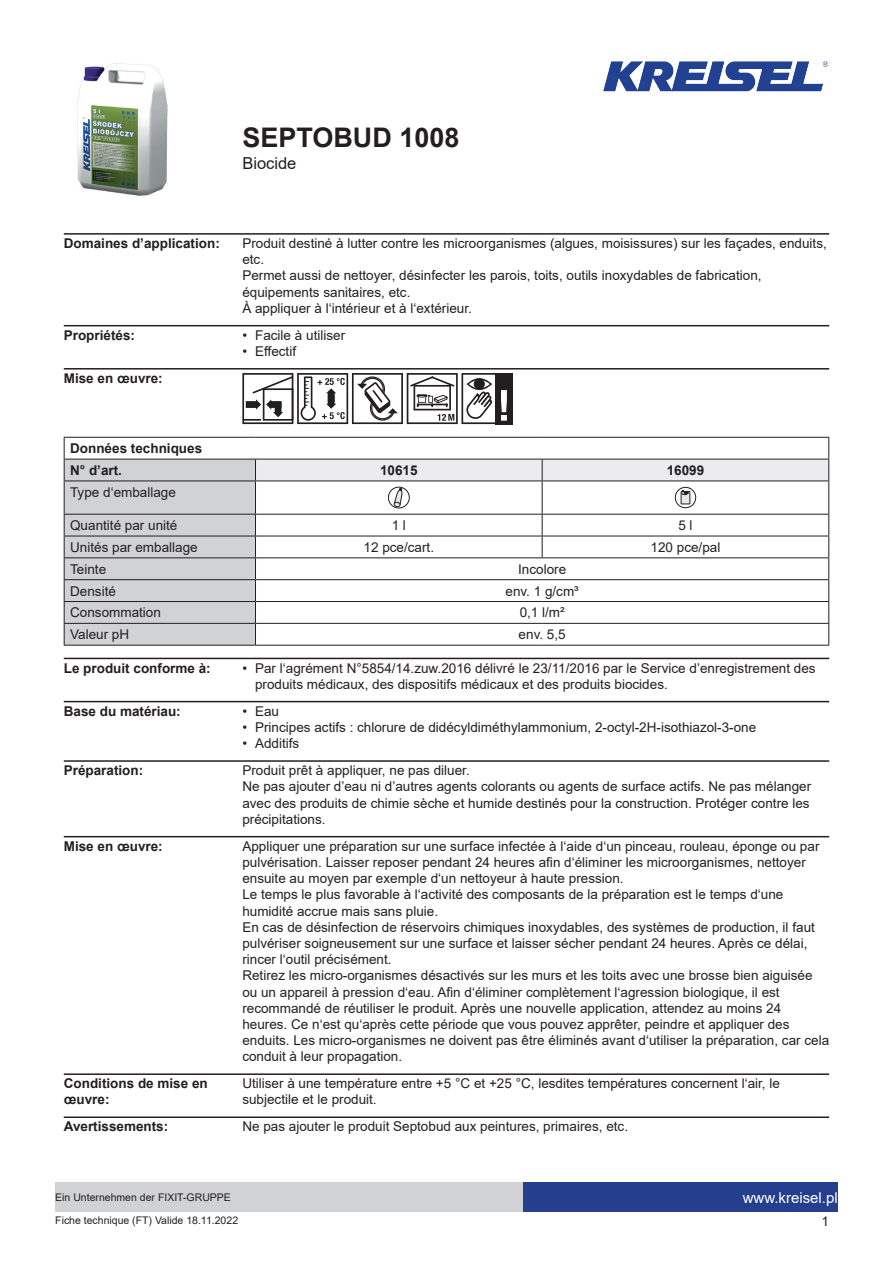
<style>
.page{position:relative;width:893px;height:1263px;background:#fff}
.page>*{position:absolute;margin:0;border:0;box-sizing:border-box;transform-origin:0 0}
.t1{font:700 27px "Arial";color:#231f20}
.t2{font:16.5px "Arial";color:#231f20}
.t3{font:15px "Arial";color:#fff}
.t4{font:13.5px/16.2px "Arial";color:#231f20}
.t5{font:700 13.5px/21.9px "Arial";color:#231f20}
.t6{font:10.5px "Arial";color:#231f20}
</style>
<div class="page">
<img style="left:77px;top:63px;width:91px;height:133px">
<img style="left:603px;top:61px;width:226px;height:31px">
<div style="left:523px;top:1182px;width:315px;height:30px;background:#253f8e"></div>
<div style="left:55px;top:1182px;width:468px;height:30px;background:#d1d2d4"></div>
<hr style="left:64px;top:233px;width:765px;height:2px;background:#231f20">
<hr style="left:64px;top:325px;width:765px;height:1px;background:#231f20">
<hr style="left:64px;top:368px;width:765px;height:1px;background:#231f20">
<svg style="left:242px;top:373px;width:270px;height:51px"></svg>
<hr style="left:64px;top:437px;width:191px;height:1px;background:#231f20">
<hr style="left:255px;top:437px;width:287px;height:1px;background:#231f20">
<hr style="left:542px;top:437px;width:287px;height:1px;background:#231f20">
<hr style="left:64px;top:645px;width:191px;height:1px;background:#231f20">
<hr style="left:255px;top:645px;width:287px;height:1px;background:#231f20">
<hr style="left:542px;top:645px;width:287px;height:1px;background:#231f20">
<svg style="left:64px;top:438px;width:765px;height:207px"></svg>
<hr style="left:64px;top:658px;width:765px;height:1px;background:#231f20">
<hr style="left:64px;top:701px;width:765px;height:1px;background:#231f20">
<hr style="left:64px;top:760px;width:765px;height:2px;background:#231f20">
<hr style="left:64px;top:836px;width:765px;height:1px;background:#231f20">
<hr style="left:64px;top:1073px;width:765px;height:2px;background:#231f20">
<hr style="left:64px;top:1116px;width:765px;height:2px;background:#231f20">
<h1 class="t1" style="left:242px;top:119px;width:219px">SEPTOBUD 1008</h1>
<p class="t2" style="left:242px;top:152px;width:56px">Biocide</p>
<p class="t5" style="left:64px;top:232px;width:158px">Domaines d’application:</p>
<p class="t4" style="left:242px;top:235px;width:586px">Produit destiné à lutter contre les microorganismes (algues, moisissures) sur les façades, enduits, etc.<br>Permet aussi de nettoyer, désinfecter les parois, toits, outils inoxydables de fabrication, équipements sanitaires, etc.<br>À appliquer à l‘intérieur et à l‘extérieur.</p>
<p class="t5" style="left:64px;top:324px;width:73px">Propriétés:</p>
<p class="t4" style="left:242px;top:327px;width:104px">• Facile à utiliser</p>
<p class="t4" style="left:242px;top:343px;width:55px">• Effectif</p>
<p class="t5" style="left:64px;top:367px;width:101px">Mise en œuvre:</p>
<p class="t5" style="left:70px;top:438px;width:134px">Données techniques<br>N° d’art.</p>
<p class="t5" style="left:380px;top:459px;width:39px">10615</p>
<p class="t5" style="left:667px;top:459px;width:39px">16099</p>
<p class="t4" style="left:70px;top:484px;width:107px">Type d‘emballage</p>
<p class="t4" style="left:70px;top:517px;width:109px">Quantité par unité</p>
<p class="t4" style="left:392px;top:517px;width:16px">1 l</p>
<p class="t4" style="left:678px;top:517px;width:16px">5 l</p>
<p class="t4" style="left:70px;top:539px;width:129px">Unités par emballage</p>
<p class="t4" style="left:364px;top:539px;width:72px">12 pce/cart.</p>
<p class="t4" style="left:651px;top:539px;width:71px">120 pce/pal</p>
<p class="t4" style="left:70px;top:561px;width:38px">Teinte</p>
<p class="t4" style="left:518px;top:561px;width:50px">Incolore</p>
<p class="t4" style="left:70px;top:583px;width:47px">Densité</p>
<p class="t4" style="left:505px;top:583px;width:75px">env. 1 g/cm³</p>
<p class="t4" style="left:70px;top:604px;width:92px">Consommation</p>
<p class="t4" style="left:520px;top:604px;width:47px">0,1 l/m²</p>
<p class="t4" style="left:70px;top:626px;width:61px">Valeur pH</p>
<p class="t4" style="left:519px;top:626px;width:49px">env. 5,5</p>
<p class="t5" style="left:64px;top:657px;width:149px">Le produit conforme à:</p>
<p class="t4" style="left:255px;top:660px;width:562px;text-indent:-13px">• Par l‘agrément N°5854/14.zuw.2016 délivré le 23/11/2016 par le Service d’enregistrement des produits médicaux, des dispositifs médicaux et des produits biocides.</p>
<p class="t5" style="left:64px;top:700px;width:119px">Base du matériau:</p>
<p class="t4" style="left:242px;top:703px;width:38px">• Eau</p>
<p class="t4" style="left:242px;top:719px;width:515px">• Principes actifs : chlorure de didécyldiméthylammonium, 2-octyl-2H-isothiazol-3-one</p>
<p class="t4" style="left:242px;top:735px;width:59px">• Additifs</p>
<p class="t5" style="left:64px;top:759px;width:81px">Préparation:</p>
<p class="t4" style="left:242px;top:762px;width:570px">Produit prêt à appliquer, ne pas diluer.<br>Ne pas ajouter d’eau ni d’autres agents colorants ou agents de surface actifs. Ne pas mélanger avec des produits de chimie sèche et humide destinés pour la construction. Protéger contre les précipitations.</p>
<p class="t5" style="left:64px;top:835px;width:101px">Mise en œuvre:</p>
<p class="t4" style="left:242px;top:838px;width:588px">Appliquer une préparation sur une surface infectée à l‘aide d‘un pinceau, rouleau, éponge ou par pulvérisation. Laisser reposer pendant 24 heures afin d‘éliminer les microorganismes, nettoyer ensuite au moyen par exemple d‘un nettoyeur à haute pression.<br>Le temps le plus favorable à l‘activité des composants de la préparation est le temps d‘une humidité accrue mais sans pluie.<br>En cas de désinfection de réservoirs chimiques inoxydables, des systèmes de production, il faut pulvériser soigneusement sur une surface et laisser sécher pendant 24 heures. Après ce délai, rincer l‘outil précisément.<br>Retirez les micro-organismes désactivés sur les murs et les toits avec une brosse bien aiguisée ou un appareil à pression d‘eau. Afin d‘éliminer complètement l‘agression biologique, il est recommandé de réutiliser le produit. Après une nouvelle application, attendez au moins 24 heures. Ce n‘est qu‘après cette période que vous pouvez apprêter, peindre et appliquer des enduits. Les micro-organismes ne doivent pas être éliminés avant d‘utiliser la préparation, car cela conduit à leur propagation.</p>
<p class="t5" style="left:64px;top:1075px;width:146px;line-height:16.2px">Conditions de mise en œuvre:</p>
<p class="t4" style="left:242px;top:1075px;width:539px">Utiliser à une température entre +5 °C et +25 °C, lesdites températures concernent l‘air, le subjectile et le produit.</p>
<p class="t5" style="left:64px;top:1116px;width:106px">Avertissements:</p>
<p class="t4" style="left:242px;top:1118px;width:387px">Ne pas ajouter le produit Septobud aux peintures, primaires, etc.</p>
<p class="t6" style="left:55px;top:1190px;width:177px">Ein Unternehmen der FIXIT-GRUPPE</p>
<p class="t3" style="left:743px;top:1187px;width:97px">www.kreisel.pl</p>
<p class="t6" style="left:55px;top:1213px;width:184px">Fiche technique (FT) Valide 18.11.2022</p>
<p class="t4" style="left:821px;top:1213px;width:9px">1</p>
</div>
